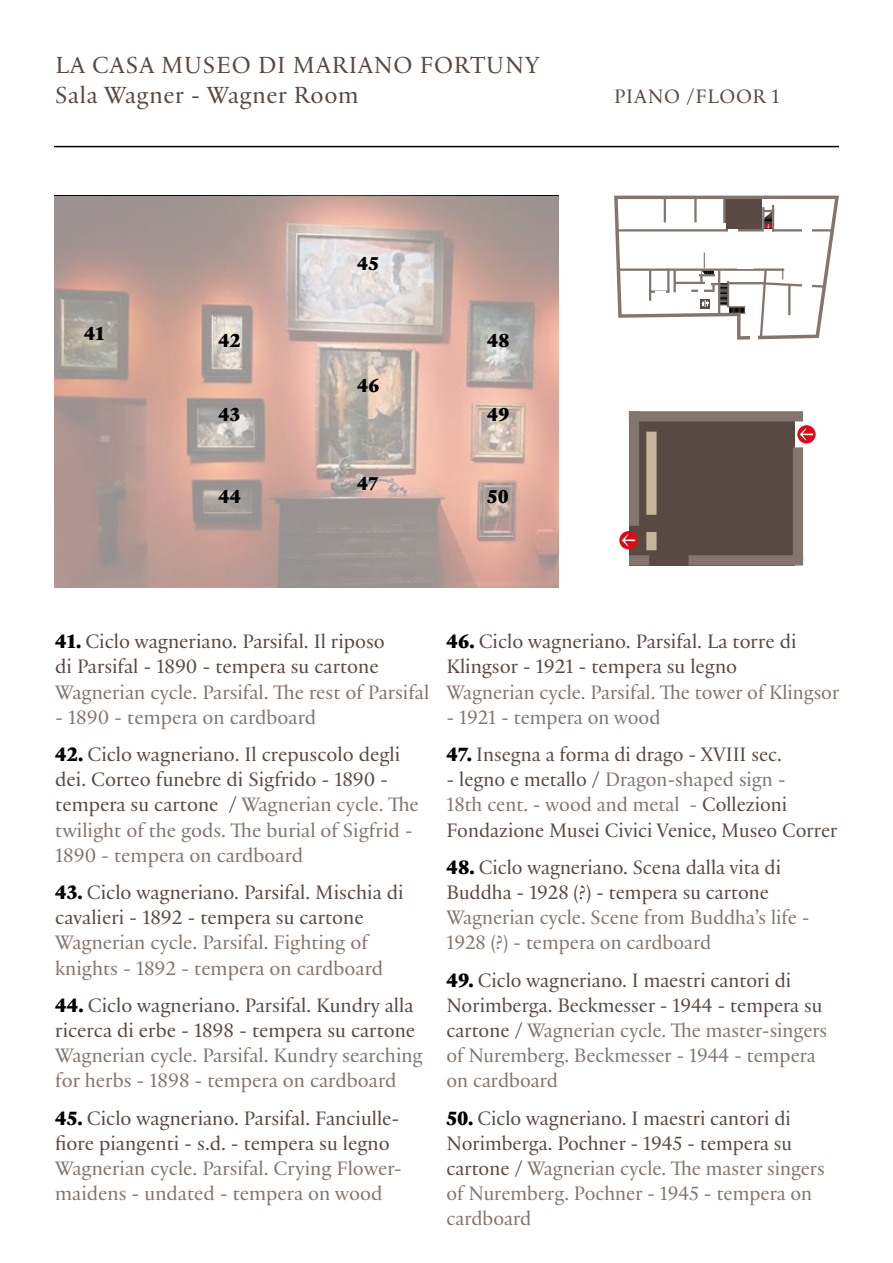
<style>
.page{position:relative;width:893px;height:1263px;background:#fff}
.page>*{position:absolute;margin:0;border:0;box-sizing:border-box;transform-origin:0 0}
.t1{font:25.2px/30.2px "Practice";letter-spacing:.025em;color:#584a42}
.t2{font:21px/25.2px "Practice";color:#584a42}
.t3{font:21px/25.2px "Practice";color:#82766e}
.t4{font:21px "Practice";letter-spacing:.035em;color:#584a42}
.t5{font:900 20.4px "Practice";color:#000}
.s1{font-weight:900;color:#000}
.s2{color:#82766e}
.s3{color:#584a42}
</style>
<div class="page">
<hr style="left:54px;top:146px;width:785px;height:1px;background:#000">
<svg style="left:54px;top:196px;width:505px;height:392px;background:#c1a79f"></svg>
<svg style="left:614px;top:195px;width:225px;height:145px"></svg>
<div style="left:728px;top:229px;width:9px;height:6px;background:#fff"></div>
<div style="left:770px;top:199px;width:9px;height:6px;background:#fff"></div>
<div style="left:629px;top:416px;width:166px;height:149px;background:#584a42"></div>
<div style="left:688px;top:555px;width:115px;height:10px;background:#82766e"></div>
<div style="left:793px;top:447px;width:10px;height:115px;background:#82766e"></div>
<div style="left:629px;top:555px;width:20px;height:10px;background:#82766e"></div>
<div style="left:629px;top:411px;width:10px;height:115px;background:#82766e"></div>
<div style="left:629px;top:411px;width:174px;height:10px;background:#82766e"></div>
<div style="left:646px;top:432px;width:11px;height:83px;background:#c6b699"></div>
<div style="left:646px;top:532px;width:11px;height:18px;background:#c6b699"></div>
<hr style="left:694px;top:197px;width:3px;height:25px;background:#82766e">
<hr style="left:664px;top:197px;width:2px;height:25px;background:#82766e">
<svg style="left:797px;top:425px;width:19px;height:18px"></svg>
<svg style="left:800px;top:428px;width:13px;height:12px"></svg>
<svg style="left:619px;top:531px;width:19px;height:18px"></svg>
<svg style="left:622px;top:534px;width:13px;height:12px"></svg>
<p class="t1" style="left:55px;top:49px;width:486px">LA CASA MUSEO DI MARIANO FORTUNY<br>Sala Wagner - Wagner Room</p>
<p class="t5" style="left:84px;top:318px;width:22px">41</p>
<p class="t5" style="left:219px;top:325px;width:24px">42</p>
<p class="t5" style="left:219px;top:399px;width:23px">43</p>
<p class="t5" style="left:219px;top:481px;width:24px">44</p>
<p class="t5" style="left:357px;top:248px;width:23px">45</p>
<p class="t5" style="left:357px;top:370px;width:24px">46</p>
<p class="t5" style="left:357px;top:468px;width:23px">47</p>
<p class="t5" style="left:487px;top:325px;width:24px">48</p>
<p class="t5" style="left:487px;top:399px;width:24px">49</p>
<p class="t5" style="left:487px;top:481px;width:23px">50</p>
<p class="t4" style="left:614px;top:83px;width:167px">PIANO /FLOOR 1</p>
<p class="t2" style="left:55px;top:628px;width:331px"><span class="s1">41.</span> Ciclo wagneriano. Parsifal. Il riposo di Parsifal - 1890 - tempera su cartone</p>
<p class="t3" style="left:55px;top:678px;width:376px">Wagnerian cycle. Parsifal. The rest of Parsifal</p>
<p class="t3" style="left:55px;top:704px;width:263px">- 1890 - tempera on cardboard</p>
<p class="t2" style="left:55px;top:741px;width:365px"><span class="s1">42.</span> Ciclo wagneriano. Il crepuscolo degli dei. Corteo funebre di Sigfrido - 1890 - tempera su cartone / <span class="s2">Wagnerian cycle. The twilight of the gods. The burial of Sigfrid - 1890 - tempera on cardboard</span></p>
<p class="t2" style="left:55px;top:879px;width:350px"><span class="s1">43.</span> Ciclo wagneriano. Parsifal. Mischia di cavalieri - 1892 - tempera su cartone</p>
<p class="t3" style="left:55px;top:929px;width:330px">Wagnerian cycle. Parsifal. Fighting of knights - 1892 - tempera on cardboard</p>
<p class="t2" style="left:55px;top:992px;width:361px"><span class="s1">44.</span> Ciclo wagneriano. Parsifal. Kundry alla ricerca di erbe - 1898 - tempera su cartone</p>
<p class="t3" style="left:55px;top:1042px;width:369px">Wagnerian cycle. Parsifal. Kundry searching for herbs - 1898 - tempera on cardboard</p>
<p class="t2" style="left:55px;top:1104px;width:346px"><span class="s1">45.</span> Ciclo wagneriano. Parsifal. Fanciulle&shy;fiore piangenti - s.d. - tempera su legno</p>
<p class="t3" style="left:55px;top:1155px;width:348px">Wagnerian cycle. Parsifal. Crying Flower&shy;maidens - undated - tempera on wood</p>
<p class="t2" style="left:446px;top:628px;width:351px"><span class="s1">46.</span> Ciclo wagneriano. Parsifal. La torre di<br>Klingsor - 1921 - tempera su legno</p>
<p class="t3" style="left:446px;top:678px;width:394px">Wagnerian cycle. Parsifal. The tower of Klingsor</p>
<p class="t3" style="left:446px;top:704px;width:215px">- 1921 - tempera on wood</p>
<p class="t2" style="left:446px;top:741px;width:337px"><span class="s1">47.</span> Insegna a forma di drago - XVIII sec.</p>
<p class="t2" style="left:446px;top:766px;width:393px">- legno e metallo / <span class="s2">Dragon-shaped sign -<br>18th cent. - wood and metal -</span> Collezioni<br>Fondazione Musei Civici Venice, Museo Correr</p>
<p class="t2" style="left:446px;top:854px;width:336px"><span class="s1">48.</span> Ciclo wagneriano. Scena dalla vita di<br>Buddha - 1928 (?) - tempera su cartone</p>
<p class="t3" style="left:446px;top:904px;width:365px">Wagnerian cycle. Scene from Buddha’s life -<br>1928 (?) - tempera on cardboard</p>
<p class="t3" style="left:446px;top:966px;width:382px"><span class="s1">49.</span> <span class="s3">Ciclo wagneriano. I maestri cantori di Norimberga. Beckmesser - 1944 - tempera su cartone /</span> Wagnerian cycle. The master-singers of Nuremberg. Beckmesser - 1944 - tempera on cardboard</p>
<p class="t2" style="left:446px;top:1104px;width:380px"><span class="s1">50.</span> Ciclo wagneriano. I maestri cantori di Norimberga. Pochner - 1945 - tempera su cartone / <span class="s2">Wagnerian cycle. The master singers of Nuremberg. Pochner - 1945 - tempera on cardboard</span></p>
</div>
